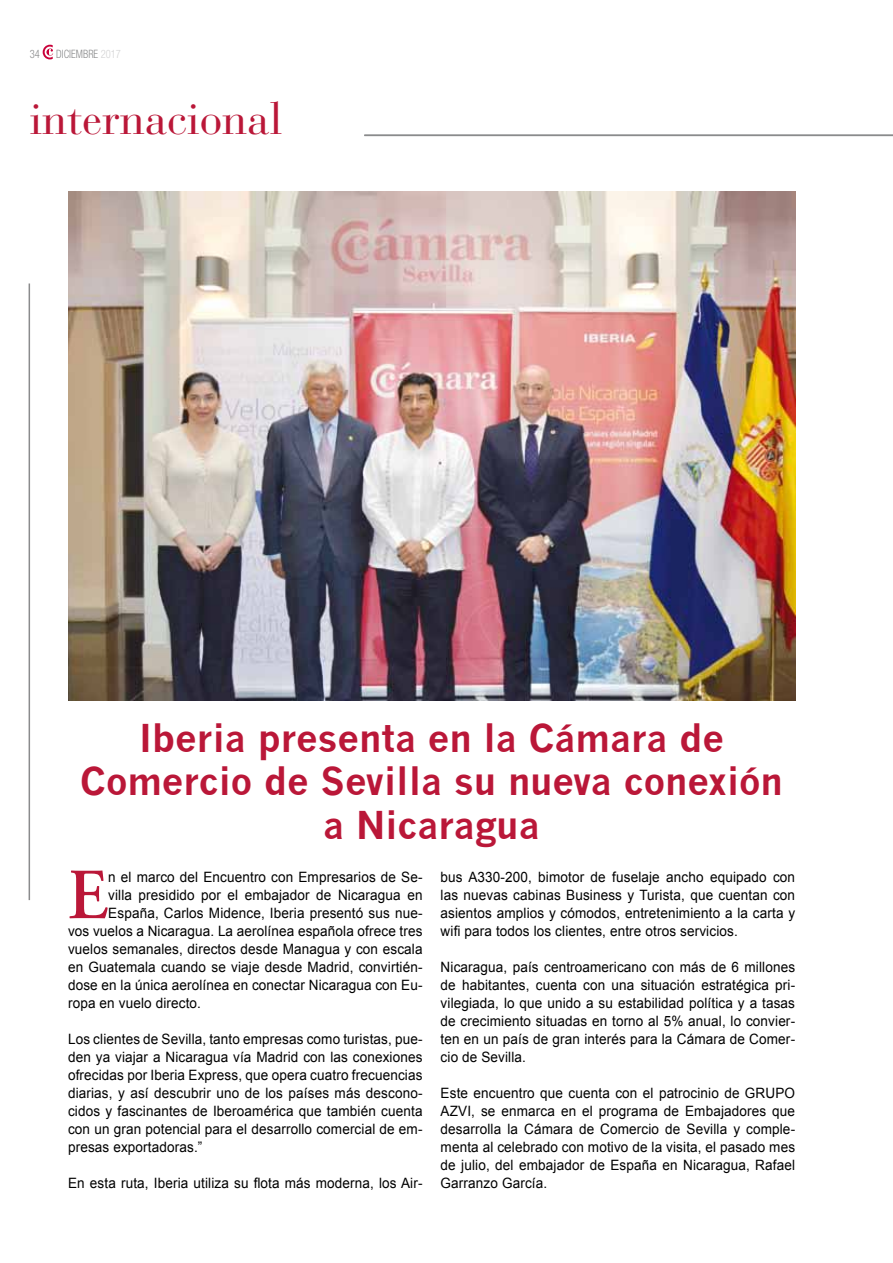
<style>
.page{position:relative;width:893px;height:1263px;background:#fff}
.page>*{position:absolute;margin:0;border:0;box-sizing:border-box;transform-origin:0 0}
.t1{font:600 71.85px "Adobe Garamond Pro";color:#ba1738;scale:.95 1}
.t2{font:45px "Bauer Bodoni";color:#ba1738}
.t3{font:700 37.5px/43.5px "News Gothic";color:#ba1738;text-align:center}
.t4{font:14.25px/18px "Arial";letter-spacing:.01em;color:#000;text-align:justify;scale:.95 1}
.t5{font:300 condensed 11.55px "Helvetica Neue";color:#8a8b8c;scale:.91 1}
.s1{color:#d3d3d4}
</style>
<div class="page">
<svg style="left:43px;top:45px;width:10px;height:14px"></svg>
<hr style="left:29px;top:283px;width:1px;height:617px;background:#8a8b8c">
<hr style="left:364px;top:135px;width:529px;height:1px;background:#8a8b8c">
<img style="left:68px;top:191px;width:727px;height:509px">
<p class="t5" style="left:30px;top:47px;width:13px">34</p>
<p class="t5" style="left:56px;top:47px;width:73px">DICIEMBRE <span class="s1">2017</span></p>
<h2 class="t2" style="left:30px;top:101px;width:254px">internacional</h2>
<h3 class="t3" style="left:80px;top:720px;width:704px">iberia presenta en la cámara de comercio de sevilla su nueva conexión a nicaragua</h3>
<h1 class="t1" style="left:68px;top:867px;width:43px">E</h1>
<p class="t4" style="left:108px;top:869px;width:332px">n el marco del Encuentro con Empresarios de Se-</p>
<p class="t4" style="left:108px;top:887px;width:332px">villa presidido por el embajador de Nicaragua en</p>
<p class="t4" style="left:108px;top:905px;width:332px">España, Carlos Midence, Iberia presentó sus nue-</p>
<p class="t4" style="left:68px;top:923px;width:375px">vos vuelos a Nicaragua. La aerolínea española ofrece tres</p>
<p class="t4" style="left:68px;top:941px;width:375px">vuelos semanales, directos desde Managua y con escala</p>
<p class="t4" style="left:68px;top:959px;width:375px">en Guatemala cuando se viaje desde Madrid, convirtién-</p>
<p class="t4" style="left:68px;top:977px;width:375px">dose en la única aerolínea en conectar Nicaragua con Eu-</p>
<p class="t4" style="left:68px;top:995px;width:142px">ropa en vuelo directo.</p>
<p class="t4" style="left:68px;top:1031px;width:375px">Los clientes de Sevilla, tanto empresas como turistas, pue&shy;den ya viajar a Nicaragua vía Madrid con las conexiones ofrecidas por Iberia Express, que opera cuatro frecuencias diarias, y así descubrir uno de los países más descono&shy;cidos y fascinantes de Iberoamérica que también cuenta con un gran potencial para el desarrollo comercial de em&shy;presas exportadoras.”</p>
<p class="t4" style="left:68px;top:1174px;width:375px">En esta ruta, Iberia utiliza su flota más moderna, los Air-</p>
<p class="t4" style="left:441px;top:869px;width:375px">bus A330-200, bimotor de fuselaje ancho equipado con las nuevas cabinas Business y Turista, que cuentan con asientos amplios y cómodos, entretenimiento a la carta y wifi para todos los clientes, entre otros servicios.</p>
<p class="t4" style="left:441px;top:959px;width:375px">Nicaragua, país centroamericano con más de 6 millones de habitantes, cuenta con una situación estratégica pri&shy;vilegiada, lo que unido a su estabilidad política y a tasas de crecimiento situadas en torno al 5% anual, lo convier&shy;ten en un país de gran interés para la Cámara de Comer&shy;cio de Sevilla.</p>
<p class="t4" style="left:441px;top:1085px;width:375px">Este encuentro que cuenta con el patrocinio de GRUPO AZVI, se enmarca en el programa de Embajadores que desarrolla la Cámara de Comercio de Sevilla y comple&shy;menta al celebrado con motivo de la visita, el pasado mes de julio, del embajador de España en Nicaragua, Rafael Garranzo García.</p>
</div>
